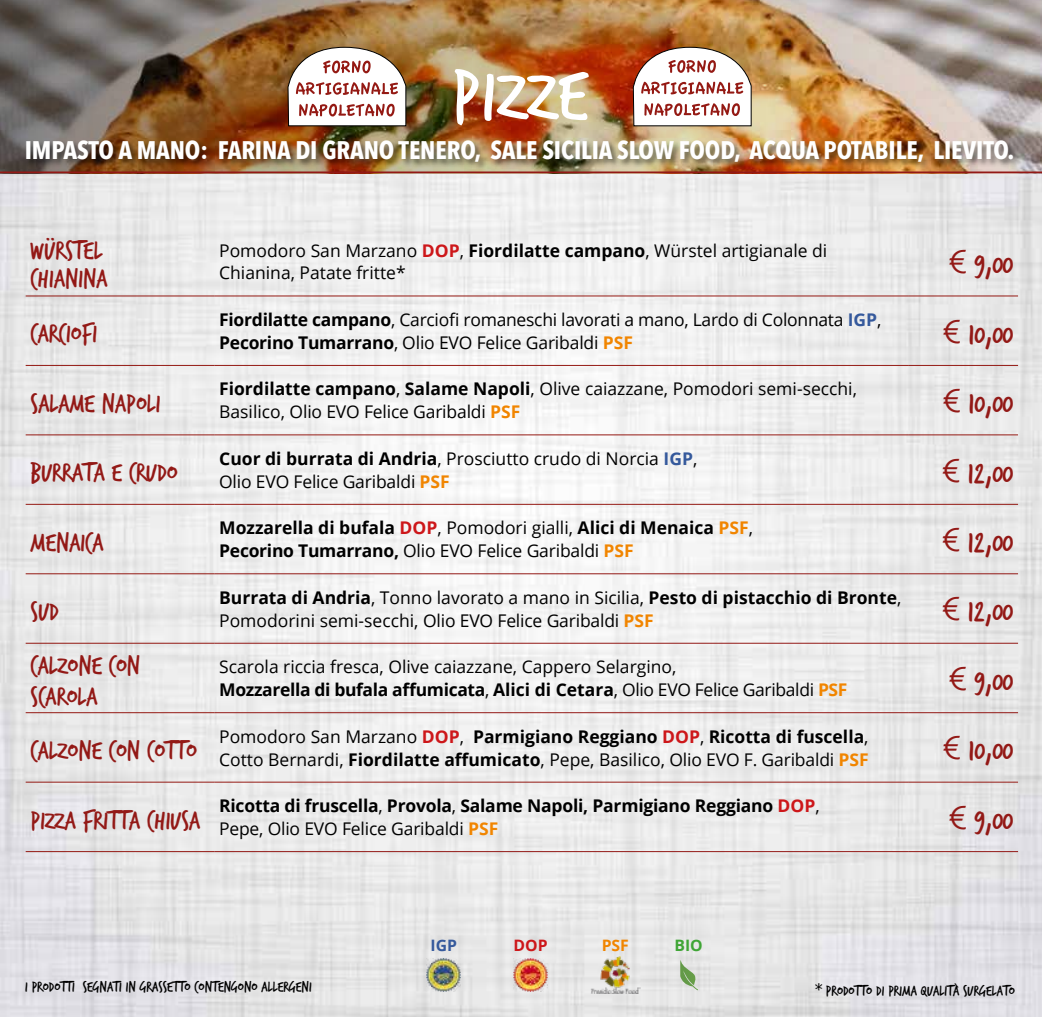
<style>
.page{position:relative;width:1042px;height:1017px;background:#fff}
.page>*{position:absolute;margin:0;border:0;box-sizing:border-box;transform-origin:0 0}
.t1{font:80.5px "Trash Hand";letter-spacing:.025em;color:#fff}
.t2{font:31.5px "Trash Hand";color:#931916}
.t3{font:28px/28px "Trash Hand";color:#931916}
.t4{font:700 25.38px "Avenir Next Condensed";letter-spacing:-.005em;color:#fff}
.t5{font:17.5px/22.8px "Open Sans";color:#000}
.t6{font:700 17.5px/22.8px "Open Sans";letter-spacing:-.01em;color:#000}
.t7{font:15.75px "Trash Hand";color:#000}
.t8{font:700 15.75px "Open Sans";color:#35599c}
.t9{font:700 15.75px "Open Sans";color:#cd171a}
.t10{font:700 15.75px "Open Sans";color:#f18500}
.t11{font:700 15.75px "Open Sans";color:#3fa535}
.s1{font-weight:700;color:#cd171a}
.s2{font-weight:700}
.s3{font-family:"Century Gothic"}
.s4{font-weight:700;color:#35599c}
.s5{font-weight:700;color:#f18500}
.s6{color:#cd171a}
.s7{font-weight:400}
.s8{color:#f18500}
.s9{font-size:14px}
.s10{font-family:"Mistral";font-size:24.5px}
</style>
<div class="page">
<img style="left:0;top:173px;width:1042px;height:844px">
<img style="left:0;top:0;width:1042px;height:171px">
<div style="left:25px;top:140px;width:996px;height:31px;background:#000;opacity:.55"></div>
<svg style="left:288px;top:47px;width:118px;height:79px"></svg>
<svg style="left:633px;top:47px;width:118px;height:79px"></svg>
<hr style="left:214px;top:573px;width:695px;height:1px;background:#931916">
<hr style="left:909px;top:573px;width:109px;height:1px;background:#931916">
<hr style="left:214px;top:643px;width:695px;height:1px;background:#931916">
<hr style="left:909px;top:643px;width:109px;height:1px;background:#931916">
<hr style="left:214px;top:712px;width:695px;height:1px;background:#931916">
<hr style="left:909px;top:712px;width:109px;height:1px;background:#931916">
<hr style="left:214px;top:851px;width:695px;height:1px;background:#931916">
<hr style="left:909px;top:851px;width:109px;height:1px;background:#931916">
<hr style="left:214px;top:365px;width:695px;height:1px;background:#941913">
<hr style="left:909px;top:365px;width:109px;height:1px;background:#941913">
<hr style="left:214px;top:435px;width:695px;height:1px;background:#941913">
<hr style="left:909px;top:435px;width:109px;height:1px;background:#941913">
<hr style="left:214px;top:504px;width:695px;height:1px;background:#941913">
<hr style="left:909px;top:504px;width:109px;height:1px;background:#941913">
<hr style="left:214px;top:782px;width:695px;height:1px;background:#941913">
<hr style="left:909px;top:782px;width:109px;height:1px;background:#941913">
<hr style="left:26px;top:365px;width:188px;height:1px;background:#941913">
<hr style="left:26px;top:435px;width:188px;height:1px;background:#941913">
<hr style="left:26px;top:504px;width:188px;height:1px;background:#941913">
<hr style="left:26px;top:573px;width:188px;height:1px;background:#941913">
<hr style="left:26px;top:643px;width:188px;height:1px;background:#941913">
<hr style="left:26px;top:712px;width:188px;height:1px;background:#941913">
<hr style="left:26px;top:782px;width:188px;height:1px;background:#941913">
<hr style="left:26px;top:851px;width:188px;height:1px;background:#941913">
<hr style="left:26px;top:296px;width:188px;height:1px;background:#941913">
<hr style="left:214px;top:296px;width:695px;height:1px;background:#941913">
<hr style="left:909px;top:296px;width:109px;height:1px;background:#941913">
<hr style="left:0;top:171px;width:1042px;height:2px;background:#931916">
<img style="left:427px;top:958px;width:33px;height:34px">
<img style="left:514px;top:958px;width:33px;height:34px">
<img style="left:590px;top:957px;width:50px;height:36px">
<svg style="left:680px;top:960px;width:18px;height:30px"></svg>
<h1 class="t1" style="left:452px;top:56px;width:137px">PIZZE</h1>
<h3 class="t4" style="left:25px;top:135px;width:991px">IMPASTO A MANO: FARINA DI GRANO TENERO, SALE SICILIA SLOW FOOD, ACQUA POTABILE, LIEVITO.</h3>
<h3 class="t3" style="left:31px;top:237px;width:78px">WÜRSTEL<br>CHIANINA</h3>
<p class="t5" style="left:219px;top:238px;width:610px">Pomodoro San Marzano <span class="s1">DOP</span>, <span class="s2">Fiordilatte campano</span>, Würstel artigianale di<br>Chianina, Patate fritte*</p>
<h2 class="t2" style="left:948px;top:249px;width:66px"><span class="s3">€</span> 9,00</h2>
<h3 class="t3" style="left:31px;top:321px;width:68px">CARCIOFI</h3>
<p class="t5" style="left:219px;top:308px;width:664px"><span class="s2">Fiordilatte campano</span>, Carciofi romaneschi lavorati a mano, Lardo di Colonnata <span class="s4">IGP</span>,<br><span class="s2">Pecorino Tumarrano</span>, Olio EVO Felice Garibaldi <span class="s5">PSF</span></p>
<h2 class="t2" style="left:943px;top:319px;width:72px"><span class="s3">€</span> 10,00</h2>
<h3 class="t3" style="left:31px;top:390px;width:131px">SALAME NAPOLI</h3>
<p class="t5" style="left:219px;top:377px;width:639px"><span class="s2">Fiordilatte campano</span>, <span class="s2">Salame Napoli</span>, Olive caiazzane, Pomodori semi-secchi,<br>Basilico, Olio EVO Felice Garibaldi <span class="s5">PSF</span></p>
<h2 class="t2" style="left:943px;top:388px;width:72px"><span class="s3">€</span> 10,00</h2>
<h3 class="t3" style="left:31px;top:460px;width:149px">BURRATA E CRUDO</h3>
<p class="t5" style="left:219px;top:447px;width:479px"><span class="s2">Cuor di burrata di Andria</span>, Prosciutto crudo di Norcia <span class="s4">IGP</span>,<br>Olio EVO Felice Garibaldi <span class="s5">PSF</span></p>
<h2 class="t2" style="left:942px;top:458px;width:72px"><span class="s3">€</span> 12,00</h2>
<h3 class="t3" style="left:31px;top:529px;width:74px">MENAICA</h3>
<p class="t6" style="left:219px;top:516px;width:535px">Mozzarella di bufala <span class="s6">DOP</span><span class="s7">, Pomodori gialli,</span> Alici di Menaica <span class="s8">PSF</span><span class="s7">,<br></span>Pecorino Tumarrano, <span class="s7">Olio EVO Felice Garibaldi</span> <span class="s8">PSF</span></p>
<h2 class="t2" style="left:942px;top:527px;width:72px"><span class="s3">€</span> 12,00</h2>
<h3 class="t3" style="left:31px;top:599px;width:30px">SUD</h3>
<p class="t5" style="left:219px;top:586px;width:684px"><span class="s2">Burrata di Andria</span>, Tonno lavorato a mano in Sicilia, <span class="s2">Pesto di pistacchio di Bronte</span>,<br>Pomodorini semi-secchi, Olio EVO Felice Garibaldi <span class="s5">PSF</span></p>
<h2 class="t2" style="left:942px;top:597px;width:72px"><span class="s3">€</span> 12,00</h2>
<h3 class="t3" style="left:31px;top:651px;width:111px;line-height:31.5px">CALZONE CON<br>SCAROLA</h3>
<p class="t5" style="left:219px;top:655px;width:630px">Scarola riccia fresca, Olive caiazzane, Cappero Selargino,<br><span class="s2">Mozzarella di bufala affumicata</span>, <span class="s2">Alici di Cetara</span>, Olio EVO Felice Garibaldi <span class="s5">PSF</span></p>
<h2 class="t2" style="left:948px;top:666px;width:66px"><span class="s3">€</span> 9,00</h2>
<h3 class="t3" style="left:31px;top:738px;width:168px">CALZONE CON COTTO</h3>
<p class="t5" style="left:219px;top:725px;width:651px">Pomodoro San Marzano <span class="s1">DOP</span>, <span class="s2">Parmigiano Reggiano</span> <span class="s1">DOP</span>, <span class="s2">Ricotta di fuscella</span>,<br>Cotto Bernardi, <span class="s2">Fiordilatte affumicato</span>, Pepe, Basilico, Olio EVO F. Garibaldi <span class="s5">PSF</span></p>
<h2 class="t2" style="left:943px;top:735px;width:72px"><span class="s3">€</span> 10,00</h2>
<h3 class="t3" style="left:31px;top:807px;width:171px">PIZZA FRITTA CHIUSA</h3>
<p class="t6" style="left:219px;top:794px;width:602px">Ricotta di fruscella<span class="s7">,</span> Provola<span class="s7">,</span> Salame Napoli, Parmigiano Reggiano <span class="s6">DOP</span><span class="s7">,<br>Pepe, Olio EVO Felice Garibaldi</span> <span class="s8">PSF</span></p>
<h2 class="t2" style="left:948px;top:805px;width:66px"><span class="s3">€</span> 9,00</h2>
<p class="t7" style="left:15px;top:979px;width:299px"><span class="s9">*</span> I PRODOTTI SEGNATI IN GRASSETTO CONTENGONO ALLERGENI</p>
<p class="t8" style="left:430px;top:934px;width:28px">IGP</p>
<p class="t9" style="left:513px;top:934px;width:36px">DOP</p>
<p class="t10" style="left:602px;top:934px;width:29px">PSF</p>
<p class="t11" style="left:674px;top:934px;width:30px">BIO</p>
<p class="t7" style="left:802px;top:983px;width:214px">* <span class="s10">*</span> PRODOTTO DI PRIMA QUALITÀ SURGELATO</p>
</div>
